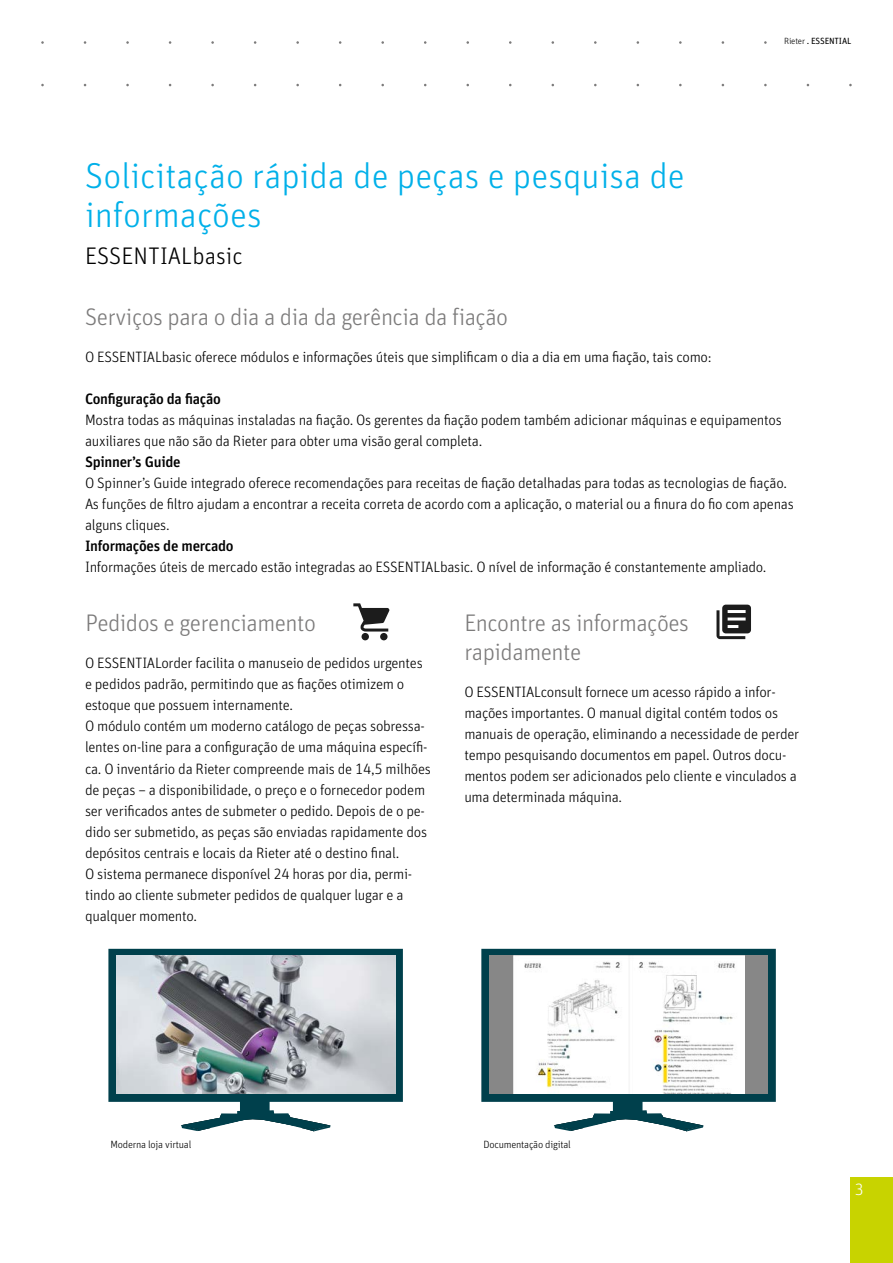
<style>
.page{position:relative;width:893px;height:1263px;background:#fff}
.page>*{position:absolute;margin:0;border:0;box-sizing:border-box;transform-origin:0 0}
.t1{font:300 36px/39px "Unit Pro";color:#00b0e9}
.t2{font:300 24px/28.5px "Unit Pro";letter-spacing:-.02em;color:#7c7b7b}
.t3{font:300 24px "Unit Pro";color:#000}
.t4{font:300 16.5px "Unit Pro";color:#fff}
.t5{font:300 15px/21px "Unit Pro";letter-spacing:-.02em;color:#000}
.t6{font:500 15px "Unit Pro";letter-spacing:-.02em;color:#000}
.t7{font:300 10.5px "Unit Pro";letter-spacing:-.02em;color:#000}
.t8{font:9px "Unit Pro";letter-spacing:-.02em;color:#000}
.s1{font-weight:300}
</style>
<div class="page">
<svg style="left:181px;top:1102px;width:150px;height:29px"></svg>
<svg style="left:108px;top:949px;width:295px;height:153px;fill:#00404c"></svg>
<img style="left:116px;top:955px;width:279px;height:138px">
<svg style="left:554px;top:1102px;width:149px;height:29px"></svg>
<svg style="left:481px;top:949px;width:295px;height:153px;fill:#00404c"></svg>
<div style="left:489px;top:955px;width:279px;height:139px;background:#878787"></div>
<img style="left:513px;top:955px;width:232px;height:139px">
<div style="left:362px;top:633px;width:7px;height:7px;background:#1c1c1c;border-radius:50%"></div>
<div style="left:380px;top:633px;width:8px;height:7px;background:#1c1c1c;border-radius:50%"></div>
<svg style="left:353px;top:603px;width:37px;height:28px"></svg>
<svg style="left:716px;top:605px;width:35px;height:34px"></svg>
<div style="left:850px;top:1178px;width:43px;height:85px;background:#c8d300"></div>
<h1 class="t1" style="left:85px;top:154px;width:601px">Solicitação rápida de peças e pesquisa de informações</h1>
<h2 class="t3" style="left:85px;top:239px;width:159px">ESSENTIALbasic</h2>
<p class="t8" style="left:784px;top:34px;width:69px"><span class="s1">Rieter</span> . ESSENTIAL</p>
<h2 class="t2" style="left:85px;top:301px;width:425px">Serviços para o dia a dia da gerência da fiação</h2>
<p class="t5" style="left:85px;top:346px;width:628px">O ESSENTIALbasic oferece módulos e informações úteis que simplificam o dia a dia em uma fiação, tais como:</p>
<p class="t6" style="left:85px;top:388px;width:137px">Configuração da fiação</p>
<p class="t5" style="left:85px;top:409px;width:698px">Mostra todas as máquinas instaladas na fiação. Os gerentes da fiação podem também adicionar máquinas e equipamentos auxiliares que não são da Rieter para obter uma visão geral completa.</p>
<p class="t6" style="left:85px;top:451px;width:97px">Spinner’s Guide</p>
<p class="t5" style="left:85px;top:472px;width:710px">O Spinner’s Guide integrado oferece recomendações para receitas de fiação detalhadas para todas as tecnologias de fiação.<br>As funções de filtro ajudam a encontrar a receita correta de acordo com a aplicação, o material ou a finura do fio com apenas alguns cliques.</p>
<p class="t6" style="left:85px;top:535px;width:150px">Informações de mercado</p>
<p class="t5" style="left:85px;top:556px;width:683px">Informações úteis de mercado estão integradas ao ESSENTIALbasic. O nível de informação é constantemente ampliado.</p>
<h2 class="t2" style="left:85px;top:608px;width:232px">Pedidos e gerenciamento</h2>
<p class="t5" style="left:85px;top:652px;width:347px">O ESSENTIALorder facilita o manuseio de pedidos urgentes e pedidos padrão, permitindo que as fiações otimizem o estoque que possuem internamente.<br>O módulo contém um moderno catálogo de peças sobressa&shy;lentes on-line para a configuração de uma máquina específi&shy;ca. O inventário da Rieter compreende mais de 14,5 milhões de peças – a disponibilidade, o preço e o fornecedor podem ser verificados antes de submeter o pedido. Depois de o pe&shy;dido ser submetido, as peças são enviadas rapidamente dos depósitos centrais e locais da Rieter até o destino final.<br>O sistema permanece disponível 24 horas por dia, permi&shy;tindo ao cliente submeter pedidos de qualquer lugar e a qualquer momento.</p>
<h2 class="t2" style="left:464px;top:608px;width:226px">Encontre as informações rapidamente</h2>
<p class="t5" style="left:464px;top:681px;width:336px">O ESSENTIALconsult fornece um acesso rápido a infor&shy;mações importantes. O manual digital contém todos os manuais de operação, eliminando a necessidade de perder tempo pesquisando documentos em papel. Outros docu&shy;mentos podem ser adicionados pelo cliente e vinculados a uma determinada máquina.</p>
<p class="t7" style="left:110px;top:1137px;width:82px">Moderna loja virtual</p>
<p class="t7" style="left:483px;top:1137px;width:89px">Documentação digital</p>
<p class="t4" style="left:855px;top:1178px;width:11px">3</p>
</div>
